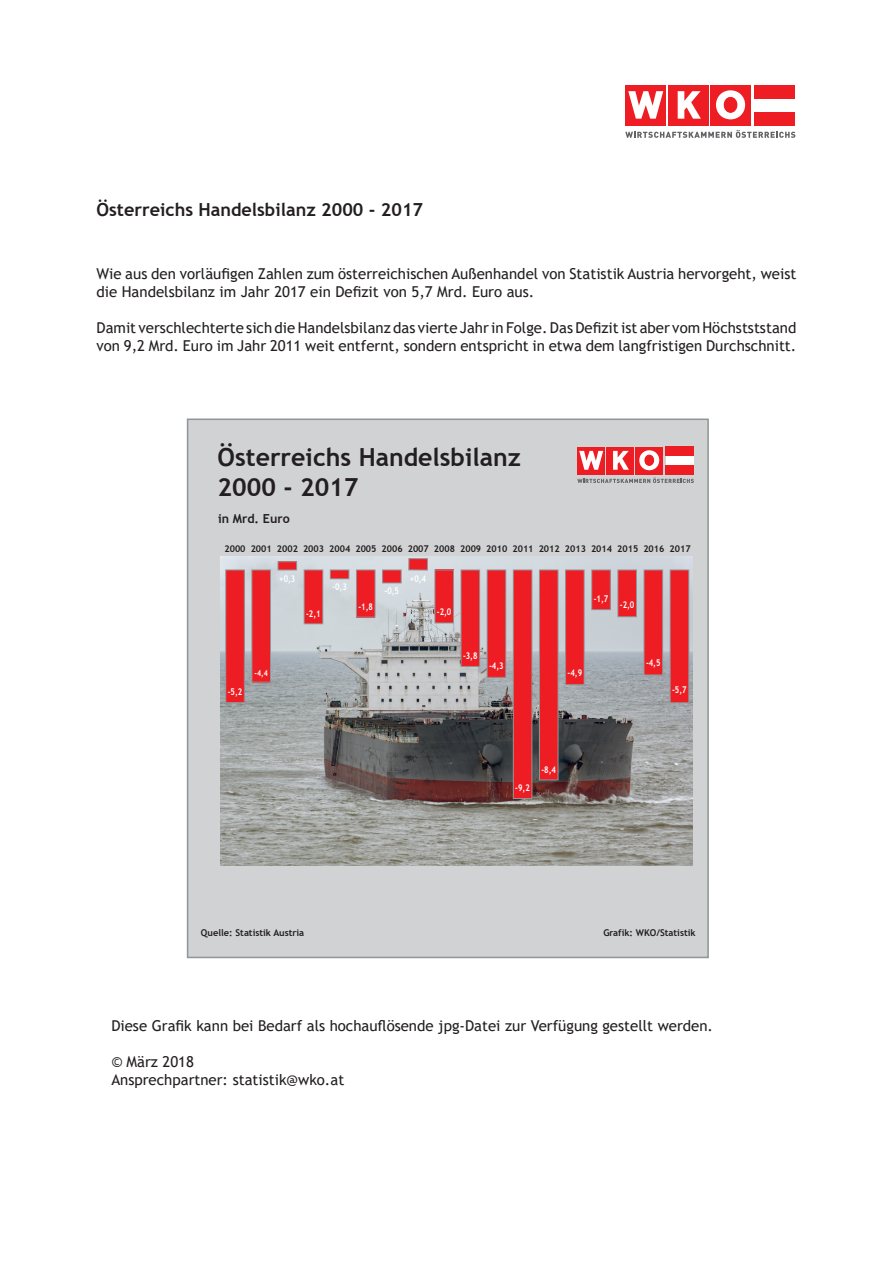
<style>
.page{position:relative;width:893px;height:1263px;background:#fff}
.page>*{position:absolute;margin:0;border:0;box-sizing:border-box;transform-origin:0 0}
.t1{font:700 24.9px/29.8px "Trebuchet MS";color:#231f20}
.t2{font:700 18px "Trebuchet MS";color:#231f20}
.t3{font:15px/18px "Trebuchet MS";color:#231f20}
.t4{font:700 12.45px "Trebuchet MS";color:#231f20}
.t5{font:700 9.3px "Trebuchet MS";color:#231f20;scale:.96 1}
.t6{font:700 9.3px "Trebuchet MS";color:#fff;scale:.82 1}
.t7{font:700 9.3px "Trebuchet MS";color:#231f20}
.t8{font:700 8.55px "Trebuchet MS";color:#fff;scale:.82 1}
</style>
<div class="page">
<div style="left:710px;top:85px;width:41px;height:40px;background:#ee1d23"></div>
<div style="left:668px;top:85px;width:40px;height:40px;background:#ee1d23"></div>
<svg style="left:625px;top:130px;width:170px;height:8px"></svg>
<svg style="left:678px;top:91px;width:23px;height:28px"></svg>
<div style="left:626px;top:85px;width:40px;height:40px;background:#ee1d23"></div>
<svg style="left:628px;top:91px;width:35px;height:28px"></svg>
<div style="left:755px;top:85px;width:40px;height:14px;background:#ee1d23"></div>
<div style="left:755px;top:112px;width:40px;height:13px;background:#ee1d23"></div>
<svg style="left:716px;top:90px;width:29px;height:29px"></svg>
<div style="left:724px;top:97px;width:13px;height:15px;background:#ee1d23;border-radius:50%"></div>
<div style="left:724px;top:97px;width:13px;height:16px;border:1px solid #ee1d23;border-radius:50%"></div>
<div style="left:188px;top:419px;width:520px;height:538px;background:#d1d2d4"></div>
<img style="left:221px;top:556px;width:472px;height:309px">
<div style="left:666px;top:456px;width:27px;height:9px;background:#fff"></div>
<div style="left:635px;top:447px;width:28px;height:27px;background:#ee1d23"></div>
<div style="left:606px;top:447px;width:28px;height:27px;background:#ee1d23"></div>
<svg style="left:577px;top:477px;width:117px;height:6px"></svg>
<svg style="left:613px;top:451px;width:16px;height:19px"></svg>
<div style="left:577px;top:447px;width:28px;height:27px;background:#ee1d23"></div>
<svg style="left:579px;top:451px;width:24px;height:19px"></svg>
<div style="left:666px;top:447px;width:28px;height:9px;background:#ee1d23"></div>
<div style="left:666px;top:465px;width:28px;height:9px;background:#ee1d23"></div>
<svg style="left:639px;top:450px;width:20px;height:20px"></svg>
<div style="left:645px;top:455px;width:9px;height:10px;background:#ee1d23;border-radius:50%"></div>
<div style="left:645px;top:455px;width:9px;height:11px;border:1px solid #ee1d23;border-radius:50%"></div>
<div style="left:226px;top:570px;width:18px;height:133px;background:#ee1d23"></div>
<div style="left:225px;top:570px;width:20px;height:133px;border:1px solid #939598"></div>
<div style="left:252px;top:570px;width:18px;height:112px;background:#ee1d23"></div>
<div style="left:251px;top:570px;width:20px;height:112px;border:1px solid #939598"></div>
<div style="left:304px;top:570px;width:19px;height:54px;background:#ee1d23"></div>
<div style="left:304px;top:570px;width:19px;height:54px;border:1px solid #939598"></div>
<div style="left:356px;top:570px;width:19px;height:47px;background:#ee1d23"></div>
<div style="left:356px;top:570px;width:19px;height:47px;border:1px solid #939598"></div>
<div style="left:435px;top:570px;width:18px;height:53px;background:#ee1d23"></div>
<div style="left:434px;top:570px;width:20px;height:53px;border:1px solid #939598"></div>
<div style="left:278px;top:562px;width:19px;height:8px;background:#ee1d23"></div>
<div style="left:278px;top:561px;width:19px;height:9px;border:1px solid #939598"></div>
<div style="left:330px;top:570px;width:19px;height:9px;background:#ee1d23"></div>
<div style="left:330px;top:570px;width:19px;height:9px;border:1px solid #939598"></div>
<div style="left:383px;top:570px;width:18px;height:13px;background:#ee1d23"></div>
<div style="left:382px;top:570px;width:20px;height:13px;border:1px solid #939598"></div>
<div style="left:409px;top:559px;width:18px;height:11px;background:#ee1d23"></div>
<div style="left:408px;top:558px;width:20px;height:12px;border:1px solid #939598"></div>
<div style="left:461px;top:570px;width:19px;height:96px;background:#ee1d23"></div>
<div style="left:461px;top:570px;width:19px;height:97px;border:1px solid #939598"></div>
<div style="left:487px;top:570px;width:19px;height:107px;background:#ee1d23"></div>
<div style="left:487px;top:570px;width:19px;height:108px;border:1px solid #939598"></div>
<div style="left:513px;top:570px;width:19px;height:228px;background:#ee1d23"></div>
<div style="left:513px;top:570px;width:19px;height:229px;border:1px solid #939598"></div>
<div style="left:539px;top:570px;width:19px;height:210px;background:#ee1d23"></div>
<div style="left:539px;top:570px;width:19px;height:210px;border:1px solid #939598"></div>
<div style="left:566px;top:570px;width:18px;height:115px;background:#ee1d23"></div>
<div style="left:565px;top:570px;width:20px;height:115px;border:1px solid #939598"></div>
<div style="left:592px;top:570px;width:18px;height:40px;background:#ee1d23"></div>
<div style="left:591px;top:570px;width:20px;height:40px;border:1px solid #939598"></div>
<div style="left:618px;top:570px;width:18px;height:47px;background:#ee1d23"></div>
<div style="left:617px;top:570px;width:20px;height:47px;border:1px solid #939598"></div>
<div style="left:187px;top:418px;width:522px;height:540px;border:2px solid #939598"></div>
<div style="left:644px;top:570px;width:19px;height:105px;background:#ee1d23"></div>
<div style="left:644px;top:570px;width:19px;height:105px;border:1px solid #939598"></div>
<div style="left:670px;top:570px;width:19px;height:133px;background:#ee1d23"></div>
<div style="left:670px;top:570px;width:19px;height:133px;border:1px solid #939598"></div>
<p class="t2" style="left:97px;top:199px;width:328px">Österreichs Handelsbilanz 2000 - 2017</p>
<p class="t3" style="left:97px;top:265px;width:701px">Wie aus den vorläufigen Zahlen zum österreichischen Außenhandel von Statistik Austria hervorgeht, weist die Handelsbilanz im Jahr 2017 ein Defizit von 5,7 Mrd. Euro aus.</p>
<p class="t3" style="left:97px;top:319px;width:701px">Damit verschlechterte sich die Handelsbilanz das vierte Jahr in Folge. Das Defizit ist aber vom Höchstststand von 9,2 Mrd. Euro im Jahr 2011 weit entfernt, sondern entspricht in etwa dem langfristigen Durchschnitt.</p>
<p class="t1" style="left:218px;top:442px;width:305px">Österreichs Handelsbilanz<br>2000 - 2017</p>
<p class="t4" style="left:218px;top:510px;width:73px">in Mrd. Euro</p>
<p class="t5" style="left:224px;top:543px;width:23px">2000</p>
<p class="t5" style="left:643px;top:542px;width:23px">2016</p>
<p class="t5" style="left:460px;top:542px;width:23px">2009</p>
<p class="t5" style="left:486px;top:542px;width:23px">2010</p>
<p class="t5" style="left:512px;top:542px;width:23px">2011</p>
<p class="t5" style="left:539px;top:542px;width:23px">2012</p>
<p class="t5" style="left:591px;top:542px;width:23px">2014</p>
<p class="t5" style="left:617px;top:542px;width:23px">2015</p>
<p class="t5" style="left:669px;top:542px;width:23px">2017</p>
<p class="t5" style="left:565px;top:542px;width:23px">2013</p>
<p class="t5" style="left:329px;top:543px;width:23px">2004</p>
<p class="t6" style="left:332px;top:581px;width:19px">-0,3</p>
<p class="t5" style="left:382px;top:543px;width:23px">2006</p>
<p class="t6" style="left:385px;top:585px;width:19px">-0,5</p>
<p class="t5" style="left:303px;top:543px;width:23px">2003</p>
<p class="t5" style="left:277px;top:543px;width:23px">2002</p>
<p class="t6" style="left:279px;top:573px;width:21px">+0,3</p>
<p class="t5" style="left:408px;top:543px;width:23px">2007</p>
<p class="t6" style="left:410px;top:573px;width:21px">+0,4</p>
<p class="t5" style="left:434px;top:543px;width:23px">2008</p>
<p class="t5" style="left:251px;top:543px;width:23px">2001</p>
<p class="t5" style="left:355px;top:543px;width:23px">2005</p>
<p class="t6" style="left:594px;top:593px;width:19px">-1,7</p>
<p class="t6" style="left:620px;top:599px;width:19px">-2,0</p>
<p class="t6" style="left:358px;top:600px;width:19px">-1,8</p>
<p class="t6" style="left:437px;top:606px;width:19px">-2,0</p>
<p class="t6" style="left:306px;top:607px;width:19px">-2,1</p>
<p class="t6" style="left:228px;top:686px;width:19px">-5,2</p>
<p class="t8" style="left:255px;top:667px;width:18px">-4,4</p>
<p class="t6" style="left:463px;top:649px;width:19px">-3,8</p>
<p class="t6" style="left:489px;top:660px;width:19px">-4,3</p>
<p class="t6" style="left:568px;top:666px;width:19px">-4,9</p>
<p class="t6" style="left:515px;top:781px;width:19px">-9,2</p>
<p class="t6" style="left:541px;top:764px;width:19px">-8,4</p>
<p class="t6" style="left:646px;top:657px;width:19px">-4,5</p>
<p class="t6" style="left:672px;top:684px;width:19px">-5,7</p>
<p class="t7" style="left:201px;top:927px;width:105px">Quelle: Statistik Austria</p>
<p class="t7" style="left:603px;top:927px;width:94px">Grafik: WKO/Statistik</p>
<p class="t3" style="left:111px;top:1016px;width:603px">Diese Grafik kann bei Bedarf als hochauflösende jpg-Datei zur Verfügung gestellt werden.</p>
<p class="t3" style="left:111px;top:1052px;width:84px">© März 2018</p>
<p class="t3" style="left:111px;top:1070px;width:234px">Ansprechpartner: statistik@wko.at</p>
</div>
